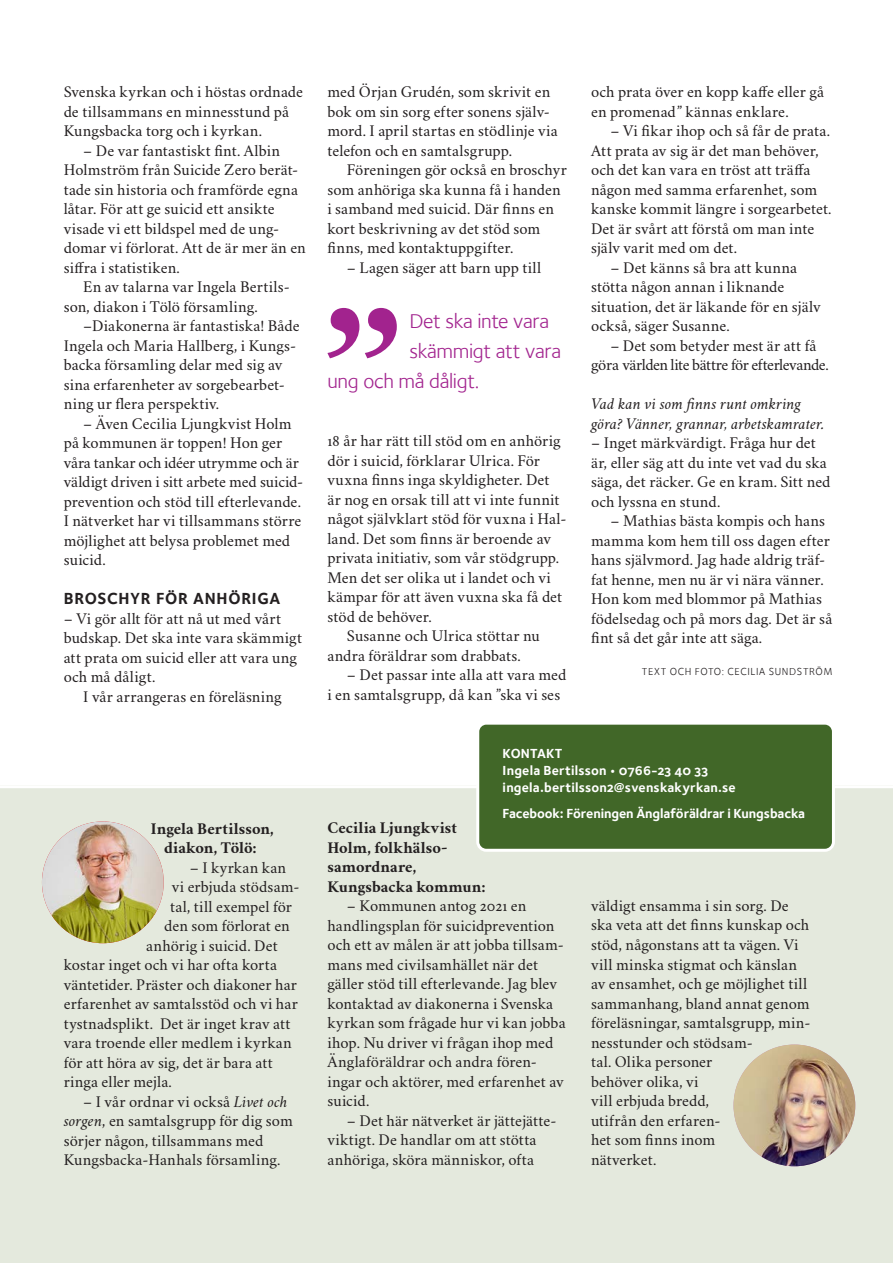
<style>
.page{position:relative;width:893px;height:1263px;background:#fff}
.page>*{position:absolute;margin:0;border:0;box-sizing:border-box;transform-origin:0 0}
.Svk20_-_ingress_-_fo{font:21px "Foundry Sterling Book OSF";letter-spacing:-.015em;color:#a2238e}
.Svk20_-_bröd_-_indra{font:16.5px/19.5px "Crimson Svk 2.0";letter-spacing:.005em;color:#231f20}
.Svk20_-_bröd_-_indra-2{font:700 16.5px/19.5px "Crimson Svk 2.0";letter-spacing:.005em;color:#231f20;text-align:center}
.Svk20_-_bröd_-_indra-3{font:16.5px/19.5px "Crimson Svk 2.0";letter-spacing:-.02em;color:#231f20;text-align:center}
.Svk20_-_bröd_-_indra-4{font:italic 16.5px/19.5px "Crimson Svk 2.0";color:#231f20}
.Svk20_-_bröd_-_crims{font:700 16.5px "Foundry Sterling";letter-spacing:.04em;color:#231f20}
.Svk20_-_fakta_-_indr{font:13.5px "Foundry Sterling Bold OSF";letter-spacing:.005em;color:#fff}
.Svk20_-_fakta_-_foun{font:13.5px "Foundry Sterling Bold OSF";letter-spacing:.01em;color:#fff}
.Svk20_-_byline_-_fou{font:10.5px "Foundry Sterling Book OSF";letter-spacing:.065em;color:#231f20}
.s1{font-style:italic}
</style>
<div class="page">
<div style="left:0;top:785px;width:893px;height:478px;background:#e4e9dd"></div>
<img style="left:42px;top:821px;width:122px;height:122px;border-radius:61px">
<svg style="left:327px;top:308px;width:70px;height:50px"></svg>
<hr style="left:0;top:785px;width:893px;height:3px;background:#fff">
<div style="left:478px;top:723px;width:355px;height:127px;background:#416728;border-radius:9px"></div>
<div style="left:476px;top:722px;width:359px;height:130px;border:3px solid #fff;border-radius:9px"></div>
<img style="left:733px;top:1044px;width:122px;height:122px;border-radius:61px">
<p class="Svk20_-_bröd_-_indra" style="left:64px;top:81px;width:241px">Svenska kyrkan och i höstas ordnade de tillsammans en minnesstund på<br>Kungsbacka torg och i kyrkan.</p>
<p class="Svk20_-_bröd_-_indra" style="left:64px;top:139px;width:244px;text-indent:20px">– De var fantastiskt fint. Albin<br>Holmström från Suicide Zero berät&shy;tade sin historia och framförde egna låtar. För att ge suicid ett ansikte visade vi ett bildspel med de ung&shy;domar vi förlorat. Att de är mer än en siffra i statistiken.</p>
<p class="Svk20_-_bröd_-_indra" style="left:64px;top:276px;width:228px;text-indent:20px">En av talarna var Ingela Bertils&shy;son, diakon i Tölö församling.</p>
<p class="Svk20_-_bröd_-_indra" style="left:64px;top:315px;width:237px;text-indent:20px">–Diakonerna är fantastiska! Både Ingela och Maria Hallberg, i Kungs&shy;backa församling delar med sig av sina erfarenheter av sorgebearbet&shy;ning ur flera perspektiv.</p>
<p class="Svk20_-_bröd_-_indra" style="left:64px;top:412px;width:241px;text-indent:20px">– Även Cecilia Ljungkvist Holm på kommunen är toppen! Hon ger våra tankar och idéer utrymme och är väldigt driven i sitt arbete med suicid&shy;prevention och stöd till efterlevande.<br>I nätverket har vi tillsammans större möjlighet att belysa problemet med suicid.</p>
<p class="Svk20_-_bröd_-_crims" style="left:64px;top:589px;width:218px">BROSCHYR FÖR ANHÖRIGA</p>
<p class="Svk20_-_bröd_-_indra" style="left:64px;top:608px;width:240px">– Vi gör allt för att nå ut med vårt budskap. Det ska inte vara skämmigt att prata om suicid eller att vara ung och må dåligt.</p>
<p class="Svk20_-_bröd_-_indra" style="left:83px;top:686px;width:200px">I vår arrangeras en föreläsning</p>
<p class="Svk20_-_bröd_-_indra-2" style="left:151px;top:818px;width:125px">Ingela Bertilsson, diakon, Tölö:</p>
<p class="Svk20_-_bröd_-_indra" style="left:190px;top:856px;width:98px">– I kyrkan kan</p>
<p class="Svk20_-_bröd_-_indra" style="left:172px;top:876px;width:129px">vi erbjuda stödsam-</p>
<p class="Svk20_-_bröd_-_indra" style="left:170px;top:895px;width:123px">tal, till exempel för</p>
<p class="Svk20_-_bröd_-_indra" style="left:164px;top:915px;width:127px">den som förlorat en</p>
<p class="Svk20_-_bröd_-_indra" style="left:146px;top:934px;width:133px">anhörig i suicid. Det</p>
<p class="Svk20_-_bröd_-_indra" style="left:64px;top:954px;width:215px">kostar inget och vi har ofta korta</p>
<p class="Svk20_-_bröd_-_indra" style="left:64px;top:973px;width:235px">väntetider. Präster och diakoner har</p>
<p class="Svk20_-_bröd_-_indra" style="left:64px;top:993px;width:236px">erfarenhet av samtalsstöd och vi har</p>
<p class="Svk20_-_bröd_-_indra" style="left:64px;top:1012px;width:228px">tystnadsplikt. Det är inget krav att</p>
<p class="Svk20_-_bröd_-_indra" style="left:64px;top:1032px;width:230px">vara troende eller medlem i kyrkan</p>
<p class="Svk20_-_bröd_-_indra" style="left:64px;top:1051px;width:211px">för att höra av sig, det är bara att</p>
<p class="Svk20_-_bröd_-_indra" style="left:64px;top:1071px;width:110px">ringa eller mejla.</p>
<p class="Svk20_-_bröd_-_indra" style="left:64px;top:1090px;width:230px;text-indent:20px">– I vår ordnar vi också <span class="s1">Livet och sorgen</span>, en samtalsgrupp för dig som sörjer någon, tillsammans med<br>Kungsbacka-Hanhals församling.</p>
<p class="Svk20_-_bröd_-_indra" style="left:327px;top:81px;width:232px">med Örjan Grudén, som skrivit en bok om sin sorg efter sonens själv&shy;mord. I april startas en stödlinje via telefon och en samtalsgrupp.</p>
<p class="Svk20_-_bröd_-_indra" style="left:327px;top:159px;width:241px;text-indent:20px">Föreningen gör också en broschyr som anhöriga ska kunna få i handen i samband med suicid. Där finns en kort beskrivning av det stöd som finns, med kontaktuppgifter.</p>
<p class="Svk20_-_bröd_-_indra" style="left:347px;top:257px;width:196px">– Lagen säger att barn upp till</p>
<p class="Svk20_-_ingress_-_fo" style="left:409px;top:309px;width:141px">Det ska inte vara</p>
<p class="Svk20_-_ingress_-_fo" style="left:410px;top:339px;width:153px">skämmigt att vara</p>
<p class="Svk20_-_ingress_-_fo" style="left:327px;top:369px;width:153px">ung och må dåligt.</p>
<p class="Svk20_-_bröd_-_indra" style="left:327px;top:430px;width:240px">18 år har rätt till stöd om en anhörig dör i suicid, förklarar Ulrica. För vuxna finns inga skyldigheter. Det är nog en orsak till att vi inte funnit något självklart stöd för vuxna i Hal&shy;land. Det som finns är beroende av privata initiativ, som vår stödgrupp.<br>Men det ser olika ut i landet och vi kämpar för att även vuxna ska få det stöd de behöver.</p>
<p class="Svk20_-_bröd_-_indra" style="left:327px;top:625px;width:214px;text-indent:20px">Susanne och Ulrica stöttar nu andra föräldrar som drabbats.</p>
<p class="Svk20_-_bröd_-_indra" style="left:327px;top:664px;width:241px;text-indent:20px">– Det passar inte alla att vara med i en samtalsgrupp, då kan ”ska vi ses</p>
<p class="Svk20_-_bröd_-_indra" style="left:591px;top:81px;width:234px">och prata över en kopp kaffe eller gå en promenad” kännas enklare.</p>
<p class="Svk20_-_bröd_-_indra" style="left:591px;top:120px;width:242px;text-indent:20px">– Vi fikar ihop och så får de prata.<br>Att prata av sig är det man behöver, och det kan vara en tröst att träffa någon med samma erfarenhet, som kanske kommit längre i sorgearbetet.<br>Det är svårt att förstå om man inte själv varit med om det.</p>
<p class="Svk20_-_bröd_-_indra" style="left:591px;top:257px;width:231px;text-indent:20px">– Det känns så bra att kunna stötta någon annan i liknande situation, det är läkande för en själv också, säger Susanne.</p>
<p class="Svk20_-_bröd_-_indra-3" style="left:591px;top:335px;width:239px">– Det som betyder mest är att få göra världen lite bättre för efterlevande.</p>
<p class="Svk20_-_bröd_-_indra-4" style="left:591px;top:394px;width:235px">Vad kan vi som finns runt omkring göra? Vänner, grannar, arbetskamrater.</p>
<p class="Svk20_-_bröd_-_indra" style="left:591px;top:432px;width:241px">– Inget märkvärdigt. Fråga hur det är, eller säg att du inte vet vad du ska säga, det räcker. Ge en kram. Sitt ned och lyssna en stund.</p>
<p class="Svk20_-_bröd_-_indra" style="left:591px;top:510px;width:243px;text-indent:20px">– Mathias bästa kompis och hans mamma kom hem till oss dagen efter hans självmord. Jag hade aldrig träf&shy;fat henne, men nu är vi nära vänner.<br>Hon kom med blommor på Mathias födelsedag och på mors dag. Det är så fint så det går inte att säga.</p>
<p class="Svk20_-_byline_-_fou" style="left:642px;top:665px;width:192px">TEXT OCH FOTO: CECILIA SUNDSTRÖM</p>
<p class="Svk20_-_fakta_-_foun" style="left:503px;top:745px;width:61px">KONTAKT</p>
<p class="Svk20_-_fakta_-_indr" style="left:503px;top:762px;width:207px">Ingela Bertilsson • 0766-23 40 33</p>
<p class="Svk20_-_fakta_-_indr" style="left:503px;top:780px;width:235px">ingela.bertilsson2@svenskakyrkan.se</p>
<p class="Svk20_-_fakta_-_indr" style="left:503px;top:805px;width:304px">Facebook: Föreningen Änglaföräldrar i Kungsbacka</p>
<p class="Svk20_-_bröd_-_indra-2" style="left:327px;top:818px;width:160px;text-align:left">Cecilia Ljungkvist<br>Holm, folkhälso&shy;samordnare,<br>Kungsbacka kommun:</p>
<p class="Svk20_-_bröd_-_indra" style="left:327px;top:895px;width:240px;text-indent:20px">– Kommunen antog 2021 en handlingsplan för suicidprevention och ett av målen är att jobba tillsam&shy;mans med civilsamhället när det gäller stöd till efterlevande. Jag blev kontaktad av diakonerna i Svenska kyrkan som frågade hur vi kan jobba ihop. Nu driver vi frågan ihop med<br>Änglaföräldrar och andra fören&shy;ingar och aktörer, med erfarenhet av suicid.</p>
<p class="Svk20_-_bröd_-_indra" style="left:327px;top:1110px;width:231px;text-indent:20px">– Det här nätverket är jättejätte&shy;viktigt. De handlar om att stötta anhöriga, sköra människor, ofta</p>
<p class="Svk20_-_bröd_-_indra" style="left:591px;top:895px;width:221px">väldigt ensamma i sin sorg. De ska veta att det finns kunskap och stöd, någonstans att ta vägen. Vi vill minska stigmat och känslan av ensamhet, och ge möjlighet till sammanhang, bland annat genom föreläsningar, samtalsgrupp, min&shy;nesstunder och stödsam-<br>tal. Olika personer<br>behöver olika, vi<br>vill erbjuda bredd,<br>utifrån den erfaren-<br>het som finns inom<br>nätverket.</p>
</div>
